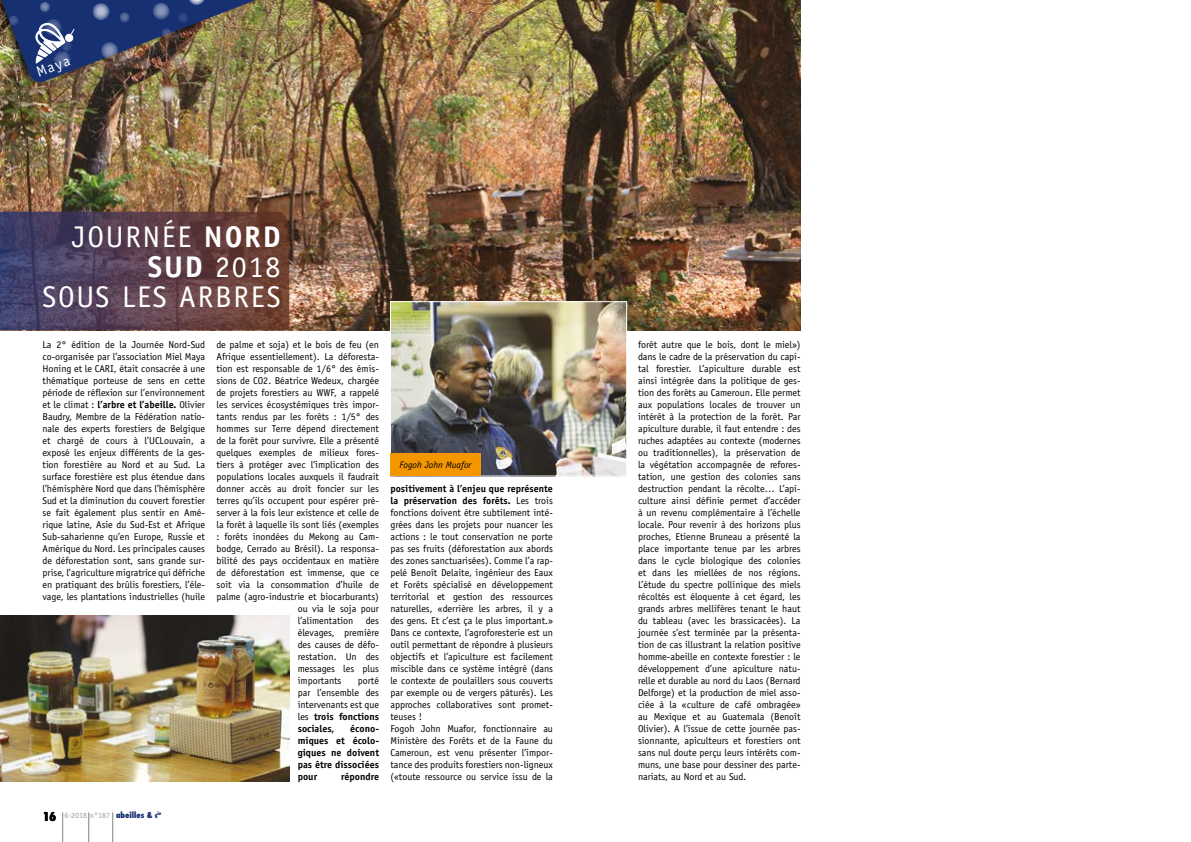
<style>
.page{position:relative;width:1191px;height:842px;background:#fff}
.page>*{position:absolute;margin:0;border:0;box-sizing:border-box;transform-origin:0 0}
.t1{font:30px/30px "Officina Sans";letter-spacing:.06em;color:#fff;text-align:right}
.t2{font:15px "Officina Sans";color:#fff}
.t3{font:800 condensed 12px "Futura";color:#000}
.t4{font:10px/12px "Officina Sans";color:#000;text-align:justify}
.t5{font:700 10px/12px "Officina Sans";color:#000;text-align:justify}
.t6{font:italic 9.5px "Officina Sans";color:#000}
.t7{font:8px "Officina Sans";color:#9d9d9c}
.s1{font-weight:700}
.s2{font-family:"Futura";font-weight:800;font-stretch:condensed;color:#163072}
</style>
<div class="page">
<hr style="left:88px;top:812px;width:1px;height:30px;background:#9d9d9c">
<hr style="left:112px;top:812px;width:1px;height:30px;background:#9d9d9c">
<hr style="left:62px;top:812px;width:1px;height:30px;background:#9d9d9c">
<img style="left:0;top:0;width:800px;height:330px">
<svg style="left:0;top:212px;width:289px;height:118px"></svg>
<img style="left:392px;top:303px;width:233px;height:171px">
<div style="left:390px;top:301px;width:237px;height:175px;border:1px solid #fff"></div>
<div style="left:390px;top:453px;width:90px;height:23px;background:#f49600"></div>
<img style="left:0;top:615px;width:289px;height:166px">
<img style="left:0;top:0;width:278px;height:85px">
<svg style="left:152px;top:3px;width:18px;height:17px"></svg>
<svg style="left:101px;top:42px;width:17px;height:17px"></svg>
<svg style="left:159px;top:84px;width:17px;height:18px"></svg>
<svg style="left:92px;top:3px;width:18px;height:17px"></svg>
<svg style="left:45px;top:19px;width:17px;height:17px"></svg>
<svg style="left:170px;top:52px;width:17px;height:17px"></svg>
<svg style="left:54px;top:51px;width:17px;height:17px"></svg>
<svg style="left:40px;top:2px;width:10px;height:10px"></svg>
<svg style="left:161px;top:28px;width:11px;height:10px"></svg>
<svg style="left:8px;top:15px;width:11px;height:11px"></svg>
<svg style="left:119px;top:12px;width:11px;height:11px"></svg>
<svg style="left:140px;top:58px;width:11px;height:10px"></svg>
<svg style="left:185px;top:53px;width:11px;height:10px"></svg>
<svg style="left:62px;top:41px;width:10px;height:10px"></svg>
<svg style="left:178px;top:13px;width:10px;height:10px"></svg>
<h2 class="t2" style="left:34px;top:64px;width:36px;rotate:-21deg">Maya</h2>
<h1 class="t1" style="left:42px;top:222px;width:240px">JOURNÉE <span class="s1">NORD<br>SUD</span> 2018<br>SOUS LES ARBRES</h1>
<p class="t4" style="left:43px;top:339px;width:164px">La 2° édition de la Journée Nord-Sud co-organisée par l’association Miel Maya Honing et le CARI, était consacrée à une thématique porteuse de sens en cette période de réflexion sur l’environnement et le climat : <span class="s1">l’arbre et l’abeille.</span> Olivier Baudry, Membre de la Fédération natio&shy;nale des experts forestiers de Belgique et chargé de cours à l’UCLouvain, a exposé les enjeux différents de la ges&shy;tion forestière au Nord et au Sud. La surface forestière est plus étendue dans l’hémisphère Nord que dans l’hémisphère Sud et la diminution du couvert forestier se fait également plus sentir en Amé&shy;rique latine, Asie du Sud-Est et Afrique Sub-saharienne qu’en Europe, Russie et Amérique du Nord. Les principales causes de déforestation sont, sans grande sur&shy;prise, l’agriculture migratrice qui défriche en pratiquant des brûlis forestiers, l’éle&shy;vage, les plantations industrielles (huile</p>
<p class="t4" style="left:216px;top:339px;width:164px">de palme et soja) et le bois de feu (en</p>
<p class="t4" style="left:216px;top:351px;width:164px">Afrique essentiellement). La déforesta-</p>
<p class="t4" style="left:216px;top:363px;width:164px">tion est responsable de 1/6° des émis-</p>
<p class="t4" style="left:216px;top:375px;width:164px">sions de CO2. Béatrice Wedeux, chargée</p>
<p class="t4" style="left:216px;top:387px;width:164px">de projets forestiers au WWF, a rappelé</p>
<p class="t4" style="left:216px;top:399px;width:164px">les services écosystémiques très impor-</p>
<p class="t4" style="left:216px;top:411px;width:164px">tants rendus par les forêts : 1/5° des</p>
<p class="t4" style="left:216px;top:423px;width:164px">hommes sur Terre dépend directement</p>
<p class="t4" style="left:216px;top:435px;width:164px">de la forêt pour survivre. Elle a présenté</p>
<p class="t4" style="left:216px;top:447px;width:164px">quelques exemples de milieux fores-</p>
<p class="t4" style="left:216px;top:459px;width:164px">tiers à protéger avec l’implication des</p>
<p class="t4" style="left:216px;top:471px;width:164px">populations locales auxquels il faudrait</p>
<p class="t4" style="left:216px;top:483px;width:164px">donner accès au droit foncier sur les</p>
<p class="t4" style="left:216px;top:495px;width:164px">terres qu’ils occupent pour espérer pré-</p>
<p class="t4" style="left:216px;top:507px;width:164px">server à la fois leur existence et celle de</p>
<p class="t4" style="left:216px;top:519px;width:164px">la forêt à laquelle ils sont liés (exemples</p>
<p class="t4" style="left:216px;top:531px;width:164px">: forêts inondées du Mekong au Cam-</p>
<p class="t4" style="left:216px;top:543px;width:164px">bodge, Cerrado au Brésil). La responsa-</p>
<p class="t4" style="left:216px;top:555px;width:164px">bilité des pays occidentaux en matière</p>
<p class="t4" style="left:216px;top:567px;width:164px">de déforestation est immense, que ce</p>
<p class="t4" style="left:216px;top:579px;width:164px">soit via la consommation d’huile de</p>
<p class="t4" style="left:216px;top:591px;width:164px">palme (agro-industrie et biocarburants)</p>
<p class="t4" style="left:298px;top:603px;width:83px">ou via le soja pour</p>
<p class="t4" style="left:298px;top:615px;width:83px">l’alimentation des</p>
<p class="t4" style="left:298px;top:627px;width:83px">élevages, première</p>
<p class="t4" style="left:298px;top:639px;width:83px">des causes de défo-</p>
<p class="t4" style="left:298px;top:651px;width:83px">restation. Un des</p>
<p class="t4" style="left:298px;top:663px;width:83px">messages les plus</p>
<p class="t4" style="left:298px;top:675px;width:45px">importants</p>
<p class="t4" style="left:298px;top:675px;width:83px;text-indent:60px">porté par l’ensemble des intervenants est que les <span class="s1">trois fonctions sociales,</span></p>
<p class="t5" style="left:298px;top:722px;width:83px;text-indent:53px">écono&shy;miques et écolo&shy;giques ne doivent pas être dissociées pour</p>
<p class="t5" style="left:341px;top:770px;width:39px">répondre</p>
<p class="t3" style="left:43px;top:808px;width:15px">16</p>
<p class="t7" style="left:64px;top:810px;width:98px">6-2018 n°187 <span class="s2">abeilles &amp; c</span><sup>ie</sup></p>
<p class="t6" style="left:399px;top:459px;width:73px">Fogoh John Muafor</p>
<p class="t4" style="left:390px;top:483px;width:164px;text-align:left"><span class="s1">positivement à l’enjeu que représente la préservation des forêts.</span> Les trois fonctions doivent être subtilement inté&shy;grées dans les projets pour nuancer les actions : le tout conservation ne porte pas ses fruits (déforestation aux abords des zones sanctuarisées). Comme l’a rap&shy;pelé Benoît Delaite, ingénieur des Eaux et Forêts spécialisé en développement territorial et gestion des ressources naturelles, «derrière les arbres, il y a des gens. Et c’est ça le plus important.» Dans ce contexte, l’agroforesterie est un outil permettant de répondre à plusieurs objectifs et l’apiculture est facilement miscible dans ce système intégré (dans le contexte de poulaillers sous couverts par exemple ou de vergers pâturés). Les approches collaboratives sont promet&shy;teuses !<br>Fogoh John Muafor, fonctionnaire au Ministère des Forêts et de la Faune du Cameroun, est venu présenter l’impor&shy;tance des produits forestiers non-ligneux («toute ressource ou service issu de la</p>
<p class="t4" style="left:638px;top:339px;width:164px">forêt autre que le bois, dont le miel») dans le cadre de la préservation du capi&shy;tal forestier. L’apiculture durable est ainsi intégrée dans la politique de ges&shy;tion des forêts au Cameroun. Elle permet aux populations locales de trouver un intérêt à la protection de la forêt. Par apiculture durable, il faut entendre : des ruches adaptées au contexte (modernes ou traditionnelles), la préservation de la végétation accompagnée de refores&shy;tation, une gestion des colonies sans destruction pendant la récolte… L’api&shy;culture ainsi définie permet d’accéder à un revenu complémentaire à l’échelle locale. Pour revenir à des horizons plus proches, Etienne Bruneau a présenté la place importante tenue par les arbres dans le cycle biologique des colonies et dans les miellées de nos régions.<br>L’étude du spectre pollinique des miels récoltés est éloquente à cet égard, les grands arbres mellifères tenant le haut du tableau (avec les brassicacées). La journée s’est terminée par la présenta&shy;tion de cas illustrant la relation positive homme-abeille en contexte forestier : le développement d’une apiculture natu&shy;relle et durable au nord du Laos (Bernard Delforge) et la production de miel asso&shy;ciée à la «culture de café ombragée» au Mexique et au Guatemala (Benoît Olivier). A l’issue de cette journée pas&shy;sionnante, apiculteurs et forestiers ont sans nul doute perçu leurs intérêts com&shy;muns, une base pour dessiner des parte&shy;nariats, au Nord et au Sud.</p>
</div>
